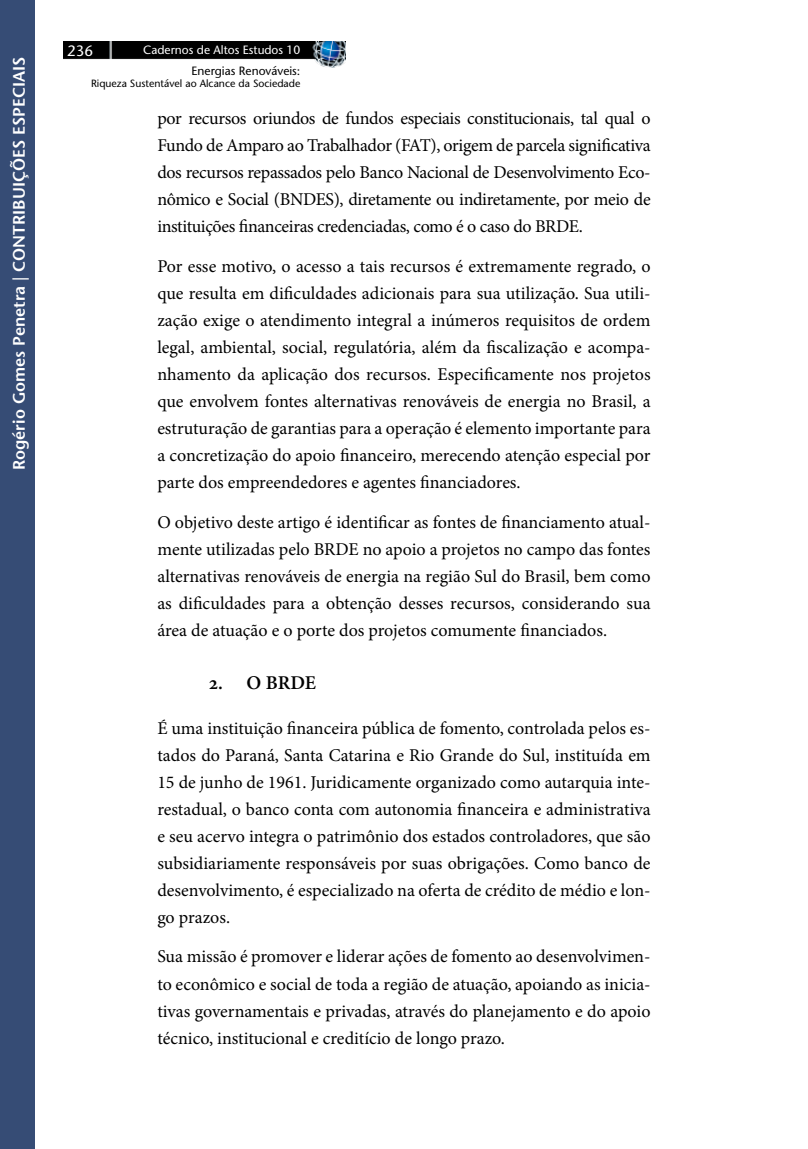
<style>
.page{position:relative;width:808px;height:1149px;background:#fff}
.page>*{position:absolute;margin:0;border:0;box-sizing:border-box;transform-origin:0 0}
.t1{font:600 19.5px "Minion Pro";color:#000}
.t2{font:18px/27px "Minion Pro";letter-spacing:-.005em;color:#000;text-align:justify}
.t3{font:600 16.5px "Stone Sans";letter-spacing:.005em;color:#fff}
.t4{font:500 15px "Stone Sans Std";color:#fff}
.t5{font:500 12px "Stone Sans Std";color:#fff}
.t6{font:500 12px "Stone Sans Std";color:#000}
.t7{font:500 10.5px "Stone Sans Std";color:#000}
</style>
<div class="page">
<div style="left:0;top:0;width:35px;height:1148px;background:#364c75"></div>
<img style="left:64px;top:42px;width:282px;height:25px">
<p class="t3" style="left:9px;top:470px;width:415px;rotate:-90deg">Rogério Gomes Penetra | CONTRIBUIÇÕES ESPECIAIS</p>
<p class="t4" style="left:67px;top:42px;width:27px">236</p>
<p class="t5" style="left:143px;top:43px;width:159px">Cadernos de Altos Estudos 10</p>
<p class="t6" style="left:192px;top:63px;width:110px">Energias Renováveis:</p>
<p class="t7" style="left:91px;top:77px;width:211px">Riqueza Sustentável ao Alcance da Sociedade</p>
<p class="t2" style="left:157px;top:104px;width:495px">por recursos oriundos de fundos especiais constitucionais, tal qual o Fundo de Amparo ao Trabalhador (FAT), origem de parcela significativa dos recursos repassados pelo Banco Nacional de Desenvolvimento Eco&shy;nômico e Social (BNDES), diretamente ou indiretamente, por meio de instituições financeiras credenciadas, como é o caso do BRDE.</p>
<p class="t2" style="left:157px;top:252px;width:495px">Por esse motivo, o acesso a tais recursos é extremamente regrado, o que resulta em dificuldades adicionais para sua utilização. Sua utili&shy;zação exige o atendimento integral a inúmeros requisitos de ordem legal, ambiental, social, regulatória, além da fiscalização e acompa&shy;nhamento da aplicação dos recursos. Especificamente nos projetos que envolvem fontes alternativas renováveis de energia no Brasil, a estruturação de garantias para a operação é elemento importante para a concretização do apoio financeiro, merecendo atenção especial por parte dos empreendedores e agentes financiadores.</p>
<p class="t2" style="left:157px;top:508px;width:495px">O objetivo deste artigo é identificar as fontes de financiamento atual&shy;mente utilizadas pelo BRDE no apoio a projetos no campo das fontes alternativas renováveis de energia na região Sul do Brasil, bem como as dificuldades para a obtenção desses recursos, considerando sua área de atuação e o porte dos projetos comumente financiados.</p>
<p class="t1" style="left:208px;top:669px;width:109px">2. O BRDE</p>
<p class="t2" style="left:157px;top:714px;width:495px">É uma instituição financeira pública de fomento, controlada pelos es&shy;tados do Paraná, Santa Catarina e Rio Grande do Sul, instituída em 15 de junho de 1961. Juridicamente organizado como autarquia inte&shy;restadual, o banco conta com autonomia financeira e administrativa e seu acervo integra o patrimônio dos estados controladores, que são subsidiariamente responsáveis por suas obrigações. Como banco de desenvolvimento, é especializado na oferta de crédito de médio e lon&shy;go prazos.</p>
<p class="t2" style="left:157px;top:943px;width:495px">Sua missão é promover e liderar ações de fomento ao desenvolvimen&shy;to econômico e social de toda a região de atuação, apoiando as inicia&shy;tivas governamentais e privadas, através do planejamento e do apoio técnico, institucional e creditício de longo prazo.</p>
</div>
